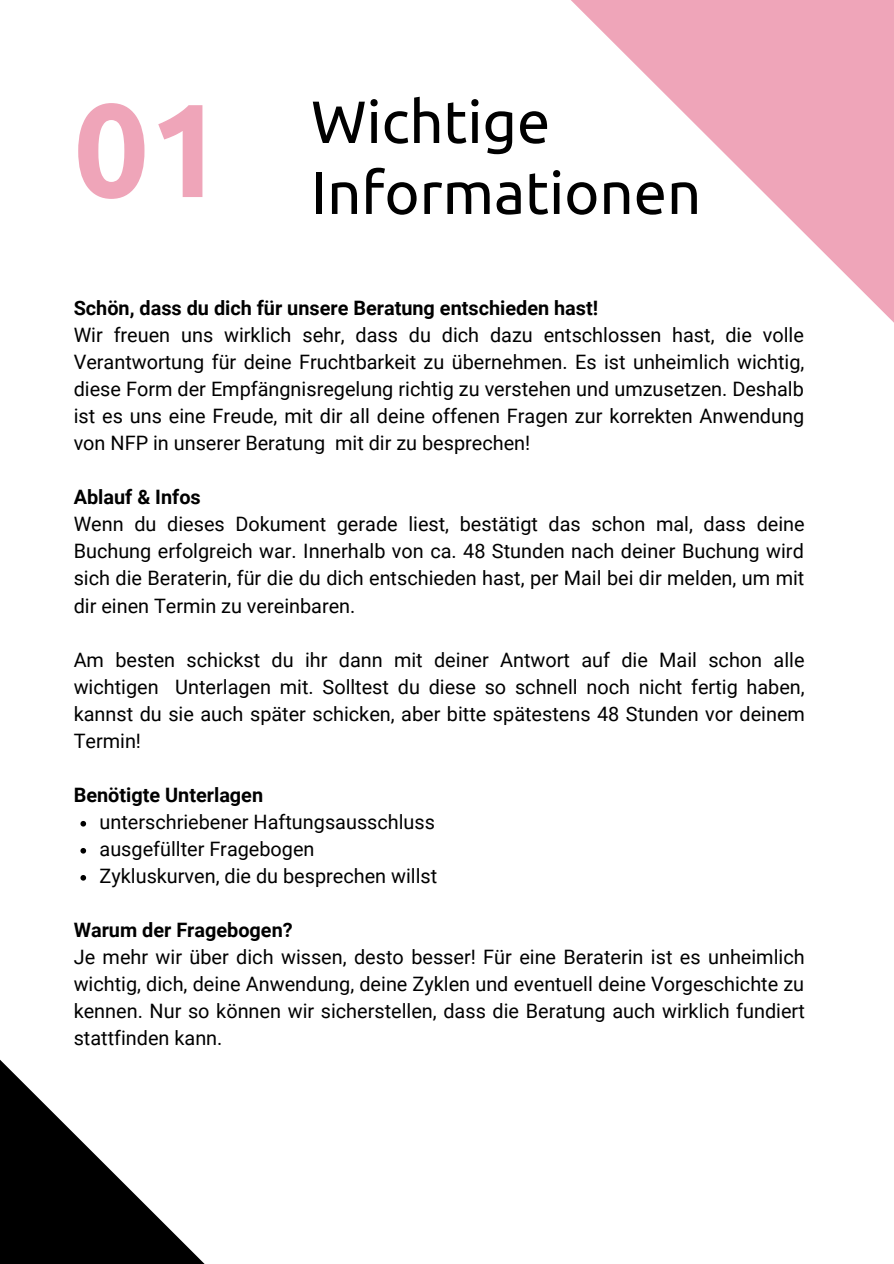
<style>
.page{position:relative;width:894px;height:1264px;background:#fff}
.page>*{position:absolute;margin:0;border:0;box-sizing:border-box;transform-origin:0 0}
.t1{font:700 132.45px "Ubuntu";color:#efa5b9}
.t2{font:59.55px "Ubuntu";color:#000}
.t3{font:19.8px/27px "Roboto";color:#000;text-align:justify}
.t4{font:700 19.8px "Roboto";color:#000}
</style>
<div class="page">
<svg style="left:571px;top:0;width:322px;height:322px"></svg>
<svg style="left:0;top:820px;width:204px;height:443px"></svg>
<svg style="left:80px;top:821px;width:6px;height:5px"></svg>
<svg style="left:80px;top:848px;width:6px;height:5px"></svg>
<svg style="left:80px;top:875px;width:6px;height:5px"></svg>
<h1 class="t1" style="left:74px;top:74px;width:152px">01</h1>
<h2 class="t2" style="left:311px;top:87px;width:241px">Wichtige</h2>
<h2 class="t2" style="left:311px;top:158px;width:391px">Informationen</h2>
<p class="t4" style="left:74px;top:297px;width:526px">Schön, dass du dich für unsere Beratung entschieden hast!</p>
<p class="t3" style="left:74px;top:322px;width:732px">Wir freuen uns wirklich sehr, dass du dich dazu entschlossen hast, die volle Verantwortung für deine Fruchtbarkeit zu übernehmen. Es ist unheimlich wichtig, diese Form der Empfängnisregelung richtig zu verstehen und umzusetzen. Deshalb ist es uns eine Freude, mit dir all deine offenen Fragen zur korrekten Anwendung von NFP in unserer Beratung mit dir zu besprechen!</p>
<p class="t4" style="left:74px;top:486px;width:128px">Ablauf &amp; Infos</p>
<p class="t3" style="left:74px;top:511px;width:732px">Wenn du dieses Dokument gerade liest, bestätigt das schon mal, dass deine Buchung erfolgreich war. Innerhalb von ca. 48 Stunden nach deiner Buchung wird sich die Beraterin, für die du dich entschieden hast, per Mail bei dir melden, um mit dir einen Termin zu vereinbaren.</p>
<p class="t3" style="left:74px;top:646px;width:732px">Am besten schickst du ihr dann mit deiner Antwort auf die Mail schon alle wichtigen Unterlagen mit. Solltest du diese so schnell noch nicht fertig haben, kannst du sie auch später schicken, aber bitte spätestens 48 Stunden vor deinem Termin!</p>
<p class="t4" style="left:74px;top:783px;width:191px">Benötigte Unterlagen</p>
<p class="t3" style="left:99px;top:808px;width:339px;text-align:left">unterschriebener Haftungsausschluss ausgefüllter Fragebogen<br>Zykluskurven, die du besprechen willst</p>
<p class="t4" style="left:74px;top:918px;width:220px">Warum der Fragebogen?</p>
<p class="t3" style="left:74px;top:943px;width:732px">Je mehr wir über dich wissen, desto besser! Für eine Beraterin ist es unheimlich wichtig, dich, deine Anwendung, deine Zyklen und eventuell deine Vorgeschichte zu kennen. Nur so können wir sicherstellen, dass die Beratung auch wirklich fundiert stattfinden kann.</p>
</div>
